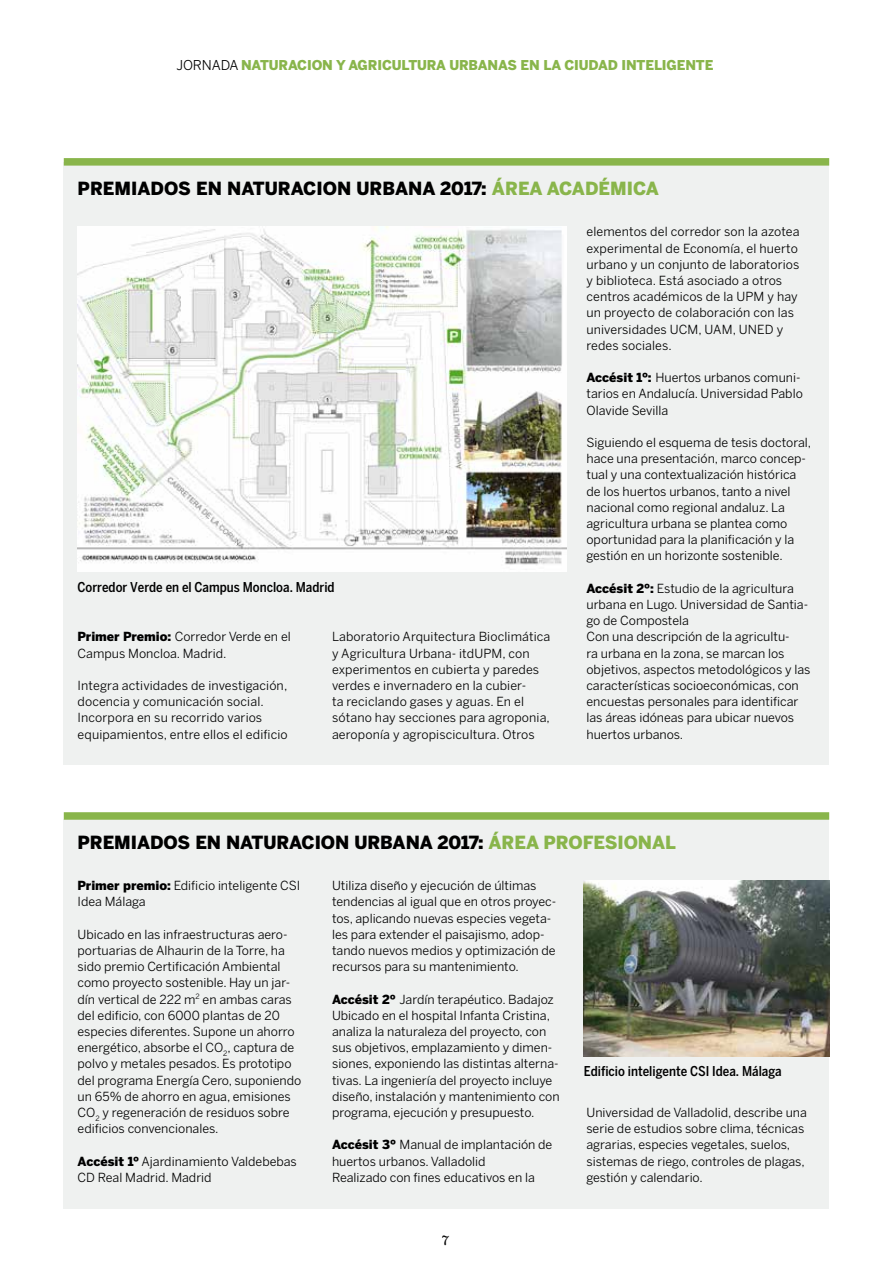
<style>
.page{position:relative;width:893px;height:1263px;background:#fff}
.page>*{position:absolute;margin:0;border:0;box-sizing:border-box;transform-origin:0 0}
.t1{font:900 18px "Benton Sans";letter-spacing:-.005em;color:#000}
.t2{font:500 13.5px "Benton Sans Cond";color:#000}
.t3{font:900 13.5px "Benton Sans";letter-spacing:-.01em;color:#89b54b}
.t4{font:300 13.5px "Superclarendon";color:#000}
.t5{font:12.45px/16.2px "Benton Sans";color:#000}
.s1{font-weight:400;color:#000}
.s2{color:#89b54b}
.s3{font-weight:900}
</style>
<div class="page">
<div style="left:64px;top:820px;width:765px;height:389px;background:#eff1f0"></div>
<div style="left:64px;top:812px;width:765px;height:8px;background:#89b54b"></div>
<div style="left:64px;top:162px;width:765px;height:602px;background:#eff1f0"></div>
<div style="left:64px;top:158px;width:765px;height:8px;background:#89b54b"></div>
<img style="left:584px;top:880px;width:245px;height:177px">
<img style="left:78px;top:227px;width:488px;height:345px">
<p class="t3" style="left:176px;top:57px;width:86px"><span class="s1">JORNADA</span> NATURACION</p>
<p class="t3" style="left:336px;top:57px;width:32px">Y AGRICULTURA</p>
<p class="t3" style="left:449px;top:57px;width:21px">URBANAS</p>
<p class="t3" style="left:521px;top:57px;width:54px">ENLACIUDAD</p>
<p class="t3" style="left:621px;top:57px;width:10px">INTELIGENTE</p>
<h1 class="t1" style="left:78px;top:177px;width:583px">PREMIADOS EN NATURACION URBANA 2017: <span class="s2">ÁREA ACADÉMICA</span></h1>
<p class="t2" style="left:78px;top:579px;width:258px">Corredor Verde en el Campus Moncloa. Madrid</p>
<p class="t5" style="left:78px;top:629px;width:215px"><span class="s3">PRIMER PREMIO:</span> Corredor Verde en el<br>Campus Moncloa. Madrid.</p>
<p class="t5" style="left:78px;top:677px;width:212px">Integra actividades de investigación, docencia y comunicación social.<br>Incorpora en su recorrido varios equipamientos, entre ellos el edificio</p>
<p class="t5" style="left:332px;top:629px;width:220px">Laboratorio Arquitectura Bioclimática y Agricultura Urbana- itdUPM, con experimentos en cubierta y paredes verdes e invernadero en la cubier-<br>ta reciclando gases y aguas. En el sótano hay secciones para agroponia, aeroponía y agropiscicultura. Otros</p>
<p class="t5" style="left:586px;top:224px;width:215px">elementos del corredor son la azotea experimental de Economía, el huerto urbano y un conjunto de laboratorios y biblioteca. Está asociado a otros centros académicos de la UPM y hay un proyecto de colaboración con las universidades UCM, UAM, UNED y redes sociales.</p>
<p class="t5" style="left:586px;top:369px;width:218px"><span class="s3">ACCÉSIT 1º:</span> Huertos urbanos comuni&shy;tarios en Andalucía. Universidad Pablo<br>Olavide Sevilla</p>
<p class="t5" style="left:586px;top:434px;width:226px">Siguiendo el esquema de tesis doctoral, hace una presentación, marco concep&shy;tual y una contextualización histórica de los huertos urbanos, tanto a nivel nacional como regional andaluz. La agricultura urbana se plantea como oportunidad para la planificación y la gestión en un horizonte sostenible.</p>
<p class="t5" style="left:586px;top:580px;width:226px"><span class="s3">ACCÉSIT 2º:</span> Estudio de la agricultura urbana en Lugo. Universidad de Santia&shy;go de Compostela<br>Con una descripción de la agricultu-<br>ra urbana en la zona, se marcan los objetivos, aspectos metodológicos y las características socioeconómicas, con encuestas personales para identificar las áreas idóneas para ubicar nuevos huertos urbanos.</p>
<h1 class="t1" style="left:78px;top:831px;width:479px">PREMIADOS EN NATURACION URBANA 2017: <span class="s2">ÁREA PROFESIONAL</span></h1>
<p class="t5" style="left:78px;top:877px;width:224px"><span class="s3">PRIMER PREMIO:</span> Edificio inteligente CSI<br>Idea Málaga</p>
<p class="t5" style="left:78px;top:926px;width:225px">Ubicado en las infraestructuras aero&shy;portuarias de Alhaurin de la Torre, ha sido premio Certificación Ambiental como proyecto sostenible. Hay un jar&shy;dín vertical de 222 m<sup>2</sup> en ambas caras del edificio, con 6000 plantas de 20 especies diferentes. Supone un ahorro energético, absorbe el CO<sub>2</sub>, captura de polvo y metales pesados. Es prototipo del programa Energía Cero, suponiendo un 65% de ahorro en agua, emisiones CO<sub>2</sub> y regeneración de residuos sobre edificios convencionales.</p>
<p class="t5" style="left:78px;top:1153px;width:221px"><span class="s3">ACCÉSIT 1º</span> Ajardinamiento Valdebebas<br>CD Real Madrid. Madrid</p>
<p class="t5" style="left:332px;top:877px;width:226px">Utiliza diseño y ejecución de últimas tendencias al igual que en otros proyec&shy;tos, aplicando nuevas especies vegeta&shy;les para extender el paisajismo, adop&shy;tando nuevos medios y optimización de recursos para su mantenimiento.</p>
<p class="t5" style="left:332px;top:991px;width:229px"><span class="s3">ACCÉSIT 2º</span> Jardín terapéutico. Badajoz Ubicado en el hospital Infanta Cristina, analiza la naturaleza del proyecto, con sus objetivos, emplazamiento y dimen&shy;siones, exponiendo las distintas alterna&shy;tivas. La ingeniería del proyecto incluye diseño, instalación y mantenimiento con programa, ejecución y presupuesto.</p>
<p class="t5" style="left:332px;top:1136px;width:222px"><span class="s3">ACCÉSIT 3º</span> Manual de implantación de huertos urbanos. Valladolid<br>Realizado con fines educativos en la</p>
<p class="t4" style="left:442px;top:1231px;width:9px">7</p>
<p class="t2" style="left:584px;top:1063px;width:200px">Edificio inteligente CSI Idea. Málaga</p>
<p class="t5" style="left:586px;top:1104px;width:222px">Universidad de Valladolid, describe una serie de estudios sobre clima, técnicas agrarias, especies vegetales, suelos, sistemas de riego, controles de plagas, gestión y calendario.</p>
</div>
